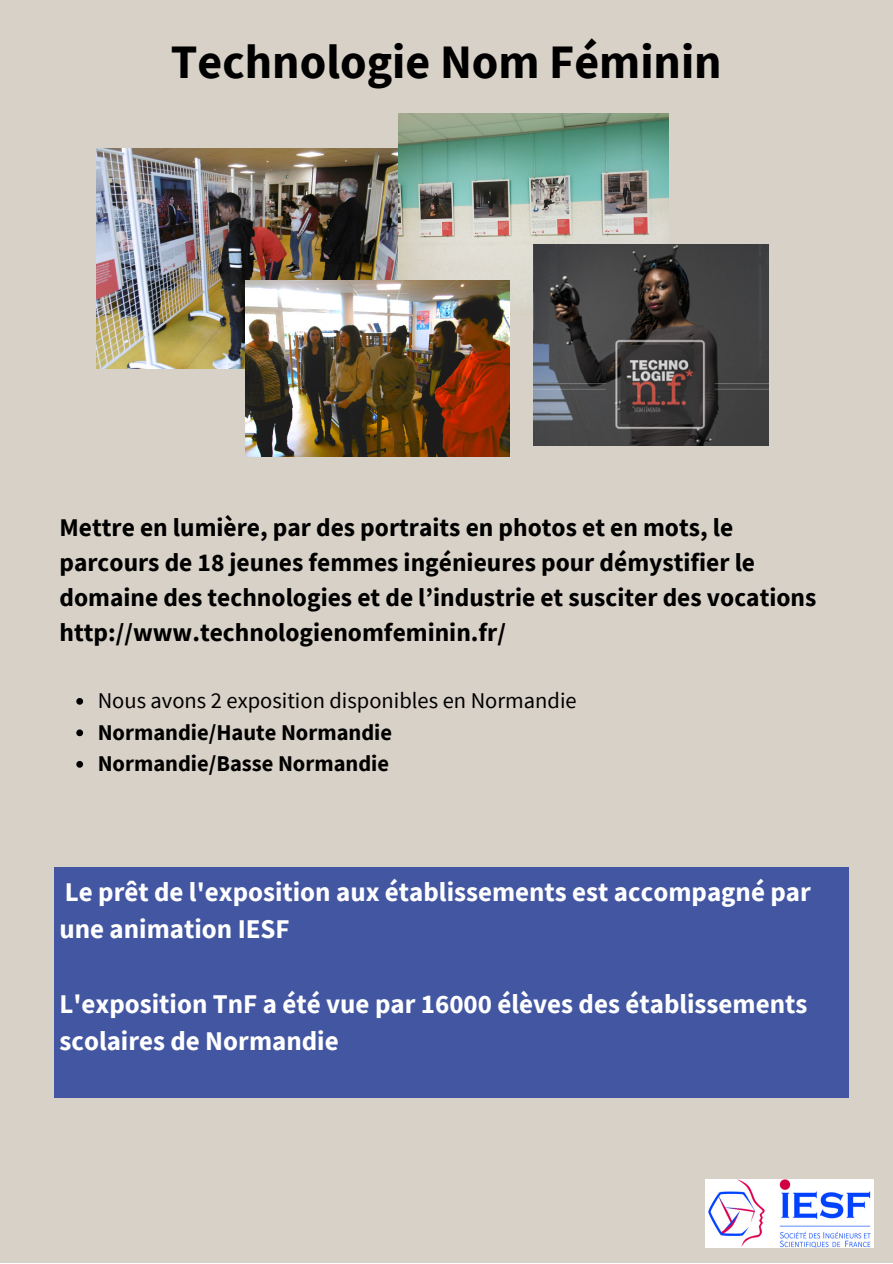
<style>
.page{position:relative;width:893px;height:1264px;background:#fff}
.page>*{position:absolute;margin:0;border:0;box-sizing:border-box;transform-origin:0 0}
.t1{font:700 48px "Source Sans Pro";color:#000}
.t2{font:700 27px/37px "Source Sans Pro";color:#fff}
.t3{font:700 25.5px/34.8px "Source Sans Pro";color:#000}
.t4{font:700 22.5px/31.5px "Source Sans Pro";color:#000}
.t5{font:22.5px "Source Sans Pro";color:#000}
</style>
<div class="page">
<div style="left:0;top:0;width:892px;height:1262px;background:#d8d1c7"></div>
<img style="left:97px;top:148px;width:301px;height:220px">
<img style="left:398px;top:113px;width:270px;height:203px">
<img style="left:245px;top:281px;width:264px;height:175px">
<img style="left:534px;top:245px;width:234px;height:200px">
<svg style="left:76px;top:698px;width:7px;height:6px"></svg>
<svg style="left:76px;top:729px;width:7px;height:7px"></svg>
<svg style="left:76px;top:761px;width:7px;height:6px"></svg>
<div style="left:55px;top:867px;width:793px;height:230px;background:#4356a2"></div>
<img style="left:705px;top:1179px;width:168px;height:67px">
<h1 class="t1" style="left:171px;top:31px;width:552px">Technologie Nom Féminin</h1>
<p class="t3" style="left:59px;top:509px;width:758px">Mettre en lumière, par des portraits en photos et en mots, le parcours de 18 jeunes femmes ingénieures pour démystifier le domaine des technologies et de l’industrie et susciter des vocations http://www.technologienomfeminin.fr/</p>
<p class="t5" style="left:98px;top:686px;width:480px">Nous avons 2 exposition disponibles en Normandie</p>
<p class="t4" style="left:98px;top:715px;width:296px">Normandie/Haute Normandie<br>Normandie/Basse Normandie</p>
<p class="t2" style="left:59px;top:873px;width:752px">Le prêt de l'exposition aux établissements est accompagné par une animation IESF</p>
<p class="t2" style="left:59px;top:984px;width:749px">L'exposition TnF a été vue par 16000 élèves des établissements scolaires de Normandie</p>
</div>
